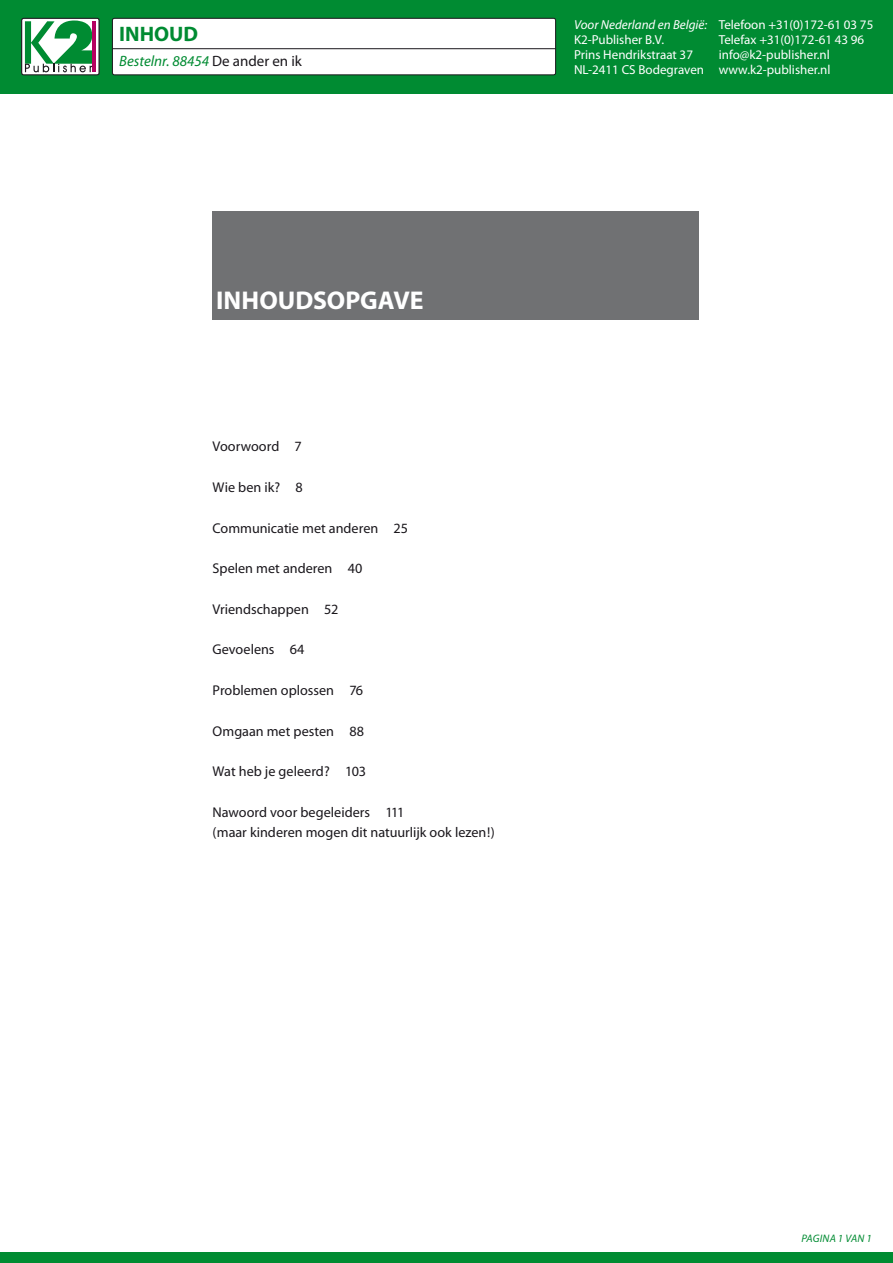
<style>
.page{position:relative;width:893px;height:1263px;background:#fff}
.page>*{position:absolute;margin:0;border:0;box-sizing:border-box;transform-origin:0 0}
.t1{font:700 25.8px "Myriad";color:#fff}
.t2{font:700 21px "Myriad Pro";color:#008b32}
.t3{font:italic 15px "Myriad Pro";color:#008b32}
.t4{font:14.25px/20.2px "Myriad";color:#1a171c}
.t5{font:13.05px/15.1px "Myriad Pro";color:#fff}
.t6{font:italic 13.05px "Myriad Pro";color:#fff}
.t7{font:italic 10.95px "Myriad Pro";letter-spacing:.02em;color:#008b32}
.s1{font-style:normal;color:#1a171c}
</style>
<div class="page">
<div style="left:213px;top:211px;width:486px;height:109px;background:#707173"></div>
<div style="left:0;top:1252px;width:893px;height:11px;background:#008b32"></div>
<div style="left:0;top:0;width:893px;height:93px;background:#008b32"></div>
<svg style="left:23px;top:20px;width:75px;height:53px"></svg>
<div style="left:21px;top:18px;width:79px;height:57px;border:1px solid #1a171c;border-radius:2px"></div>
<div style="left:112px;top:18px;width:444px;height:57px;background:#fff;border-radius:2px"></div>
<div style="left:112px;top:18px;width:444px;height:57px;border:1px solid #1a171c;border-radius:2px"></div>
<hr style="left:112px;top:48px;width:444px;height:1px;background:#1a171c">
<h2 class="t2" style="left:119px;top:20px;width:80px">INHOUD</h2>
<p class="t3" style="left:119px;top:52px;width:184px">Bestelnr. 88454 <span class="s1">De ander en ik</span></p>
<p class="t6" style="left:574px;top:16px;width:135px">Voor Nederland en Belgiё:</p>
<p class="t5" style="left:574px;top:32px;width:132px">K2-Publisher B.V.<br>Prins Hendrikstraat 37<br>NL-2411 CS Bodegraven</p>
<p class="t5" style="left:719px;top:17px;width:156px">Telefoon +31(0)172-61 03 75<br>Telefax +31(0)172-61 43 96 info@k2-publisher.nl www.k2-publisher.nl</p>
<h1 class="t1" style="left:216px;top:287px;width:209px">INHOUDSOPGAVE</h1>
<p class="t4" style="left:213px;top:437px;width:91px">Voorwoord 7</p>
<p class="t4" style="left:213px;top:478px;width:92px">Wie ben ik? 8</p>
<p class="t4" style="left:213px;top:518px;width:197px">Communicatie met anderen 25</p>
<p class="t4" style="left:213px;top:559px;width:151px">Spelen met anderen 40</p>
<p class="t4" style="left:213px;top:599px;width:127px">Vriendschappen 52</p>
<p class="t4" style="left:213px;top:640px;width:93px">Gevoelens 64</p>
<p class="t4" style="left:213px;top:681px;width:152px">Problemen oplossen 76</p>
<p class="t4" style="left:213px;top:721px;width:153px">Omgaan met pesten 88</p>
<p class="t4" style="left:213px;top:762px;width:155px">Wat heb je geleerd? 103</p>
<p class="t4" style="left:213px;top:802px;width:284px">Nawoord voor begeleiders 111<br>(maar kinderen mogen dit natuurlijk ook lezen!)</p>
<p class="t7" style="left:802px;top:1231px;width:72px">Pagina 1 van 1</p>
</div>
